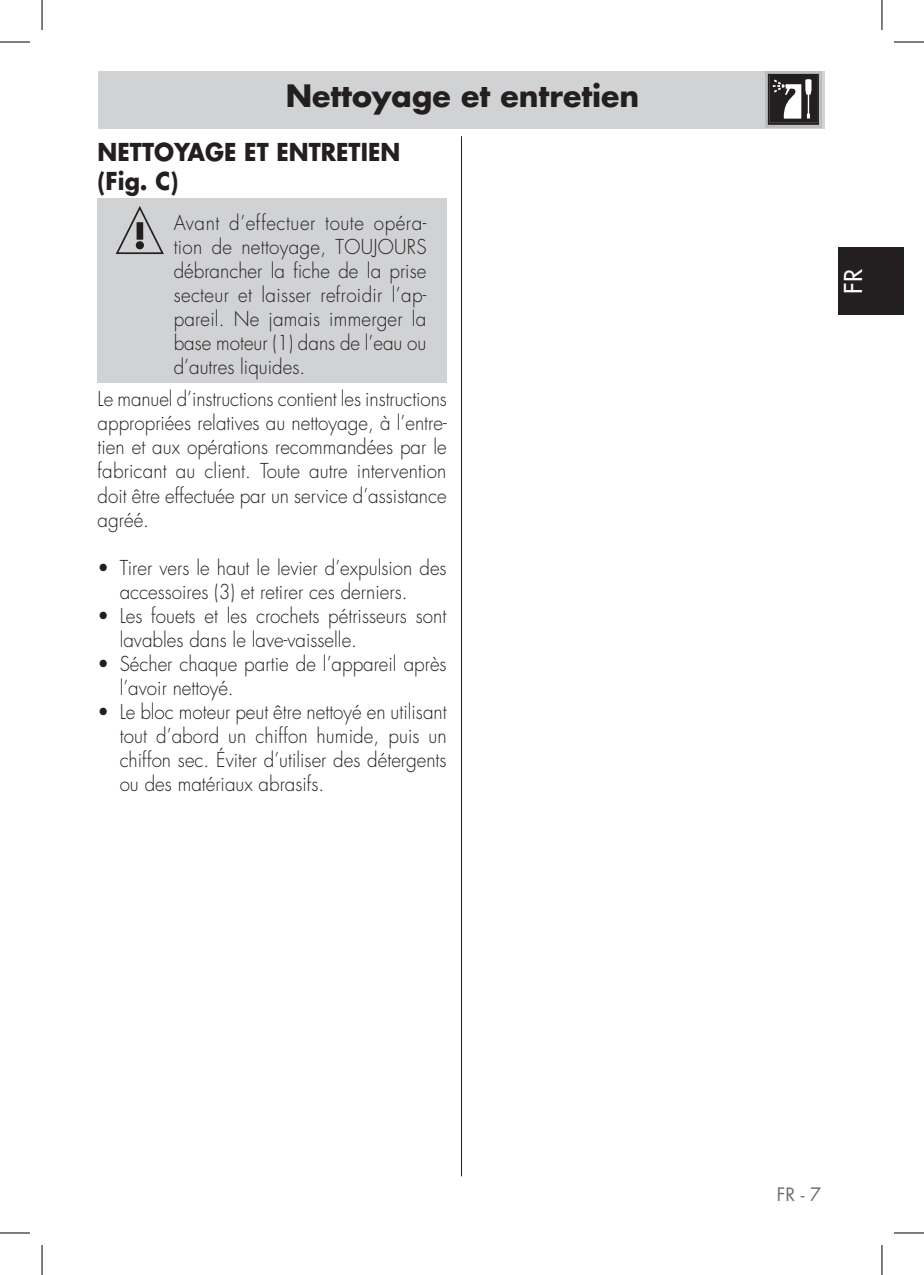
<style>
.page{position:relative;width:924px;height:1275px;background:#fff}
.page>*{position:absolute;margin:0;border:0;box-sizing:border-box;transform-origin:0 0}
.Testo{font:700 30px "Futura Std";color:#231f20}
.testo_tab{font:700 24px "Futura Std";color:#231f20;scale:.94 1}
.t1{font:500 24px "Futura Std";color:#fff}
.testo_tab-2{font:300 20px/24px "Futura Std";color:#231f20;text-align:justify;scale:.94 1}
.t2{font:18px "Futura Std";color:#6c6d70}
</style>
<div class="page">
<hr style="left:461px;top:136px;width:1px;height:1040px;background:#231f20">
<div style="left:837px;top:247px;width:65px;height:68px;background:#231f20"></div>
<div style="left:99px;top:71px;width:725px;height:58px;background:#d1d2d4"></div>
<div style="left:98px;top:198px;width:349px;height:184px;background:#d1d2d4"></div>
<svg style="left:116px;top:206px;width:48px;height:48px"></svg>
<svg style="left:765px;top:71px;width:56px;height:57px"></svg>
<svg style="left:767px;top:74px;width:51px;height:51px;background:#5d5a5b"></svg>
<hr style="left:0;top:42px;width:30px;height:1px;background:#000">
<hr style="left:893px;top:42px;width:30px;height:1px;background:#000">
<hr style="left:0;top:1232px;width:30px;height:1px;background:#000">
<hr style="left:893px;top:1232px;width:30px;height:1px;background:#000">
<hr style="left:42px;top:0;width:1px;height:30px;background:#000">
<hr style="left:42px;top:1245px;width:1px;height:30px;background:#000">
<hr style="left:881px;top:0;width:1px;height:30px;background:#000">
<hr style="left:881px;top:1245px;width:1px;height:30px;background:#000">
<p class="Testo" style="left:285px;top:76px;width:355px">Nettoyage et entretien</p>
<p class="testo_tab" style="left:98px;top:136px;width:323px">NETTOYAGE ET ENTRETIEN</p>
<p class="testo_tab" style="left:98px;top:165px;width:87px">(Fig. C)</p>
<p class="testo_tab-2" style="left:174px;top:212px;width:270px">Avant d’effectuer toute opéra&shy;tion de nettoyage, TOUJOURS débrancher la fiche de la prise secteur et laisser refroidir l’ap&shy;pareil. Ne jamais immerger la base moteur (1) dans de l’eau ou d’autres liquides.</p>
<p class="testo_tab-2" style="left:98px;top:388px;width:373px">Le manuel d’instructions contient les instructions appropriées relatives au nettoyage, à l’entre&shy;tien et aux opérations recommandées par le fabricant au client. Toute autre intervention doit être effectuée par un service d’assistance agréé.</p>
<p class="testo_tab-2" style="left:120px;top:556px;width:349px;text-indent:-22px">• Tirer vers le haut le levier d’expulsion des accessoires (3) et retirer ces derniers.</p>
<p class="testo_tab-2" style="left:120px;top:604px;width:349px;text-indent:-22px">• Les fouets et les crochets pétrisseurs sont lavables dans le lave-vaisselle.</p>
<p class="testo_tab-2" style="left:120px;top:652px;width:349px;text-indent:-22px">• Sécher chaque partie de l’appareil après l’avoir nettoyé.</p>
<p class="testo_tab-2" style="left:120px;top:700px;width:349px;text-indent:-22px">• Le bloc moteur peut être nettoyé en utilisant tout d’abord un chiffon humide, puis un chiffon sec. Éviter d’utiliser des détergents ou des matériaux abrasifs.</p>
<p class="t1" style="left:837px;top:293px;width:26px;rotate:-90deg">FR</p>
<p class="t2" style="left:776px;top:1182px;width:46px">FR - 7</p>
</div>
